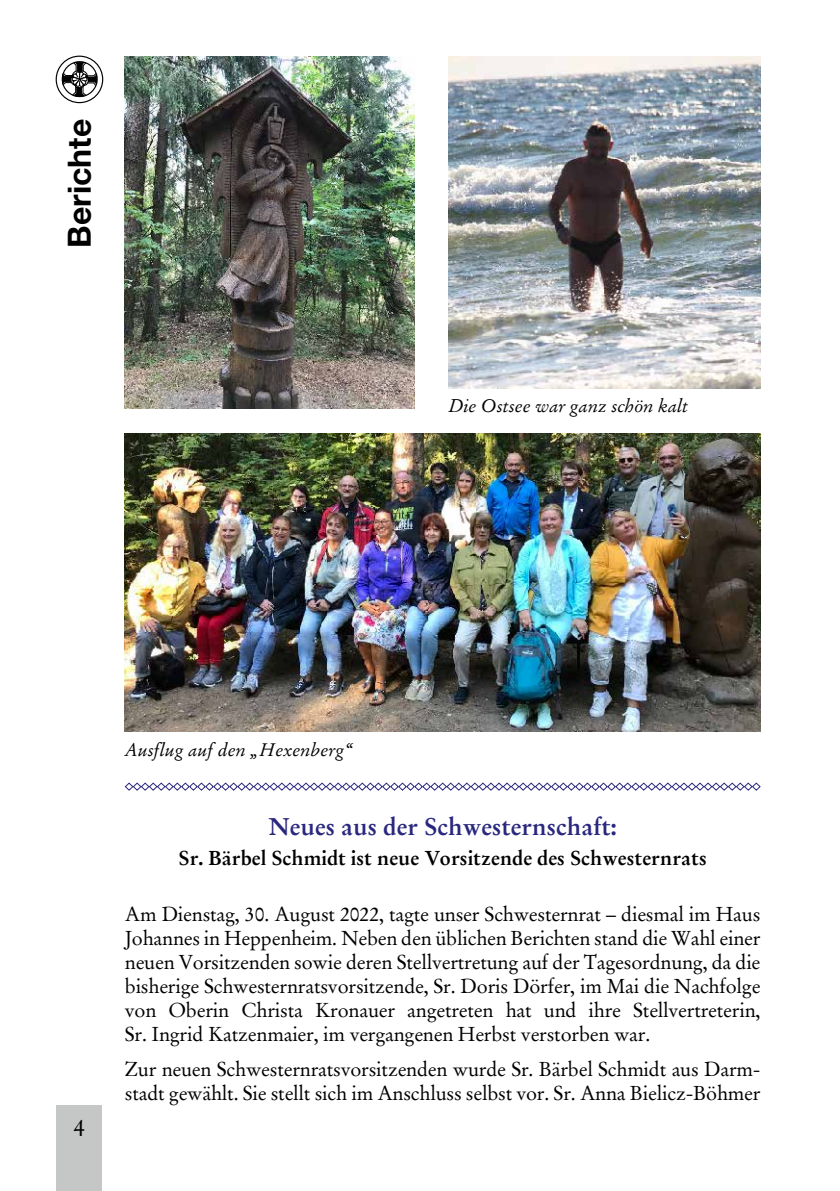
<style>
.page{position:relative;width:840px;height:1191px;background:#fff}
.page>*{position:absolute;margin:0;border:0;box-sizing:border-box;transform-origin:0 0}
.t1{font:700 32px "Helvetica Neue LT Pro";color:#000}
.t2{font:700 24px "Stempel Garamond";color:#2a287e}
.t3{font:24px "Stempel Garamond";color:#000}
.t4{font:20px/24px "Stempel Garamond";letter-spacing:-.01em;color:#000;text-align:justify}
.t5{font:700 20px "Stempel Garamond";color:#000}
.t6{font:italic 18px "Stempel Garamond";color:#000}
</style>
<div class="page">
<div style="left:57px;top:1106px;width:45px;height:85px;background:#c5c6c6"></div>
<div style="left:56px;top:56px;width:47px;height:47px;border:1px solid #000;border-radius:50%"></div>
<div style="left:62px;top:61px;width:36px;height:36px;border:1px solid #000;border-radius:50%"></div>
<svg style="left:62px;top:62px;width:35px;height:35px"></svg>
<img style="left:125px;top:57px;width:289px;height:351px">
<img style="left:125px;top:434px;width:635px;height:297px">
<img style="left:448px;top:57px;width:312px;height:331px">
<svg style="left:124px;top:782px;width:636px;height:9px"></svg>
<h1 class="t1" style="left:60px;top:248px;width:130px;rotate:-90deg">Berichte</h1>
<p class="t6" style="left:448px;top:396px;width:241px">Die Ostsee war ganz schön kalt</p>
<p class="t3" style="left:73px;top:1113px;width:13px">4</p>
<p class="t6" style="left:125px;top:739px;width:230px">Ausflug auf den „Hexenberg“</p>
<p class="t2" style="left:268px;top:812px;width:349px">Neues aus der Schwesternschaft:</p>
<p class="t5" style="left:178px;top:846px;width:529px">Sr. Bärbel Schmidt ist neue Vorsitzende des Schwesternrats</p>
<p class="t4" style="left:125px;top:902px;width:636px">Am Dienstag, 30. August 2022, tagte unser Schwesternrat – diesmal im Haus Johannes in Heppenheim. Neben den üblichen Berichten stand die Wahl einer neuen Vorsitzenden sowie deren Stellvertretung auf der Tagesordnung, da die bisherige Schwesternratsvorsitzende, Sr. Doris Dörfer, im Mai die Nachfolge von Oberin Christa Kronauer angetreten hat und ihre Stellvertreterin, Sr. Ingrid Katzenmaier, im vergangenen Herbst verstorben war.</p>
<p class="t4" style="left:125px;top:1057px;width:636px">Zur neuen Schwesternratsvorsitzenden wurde Sr. Bärbel Schmidt aus Darm&shy;stadt gewählt. Sie stellt sich im Anschluss selbst vor. Sr. Anna Bielicz-Böhmer</p>
</div>
